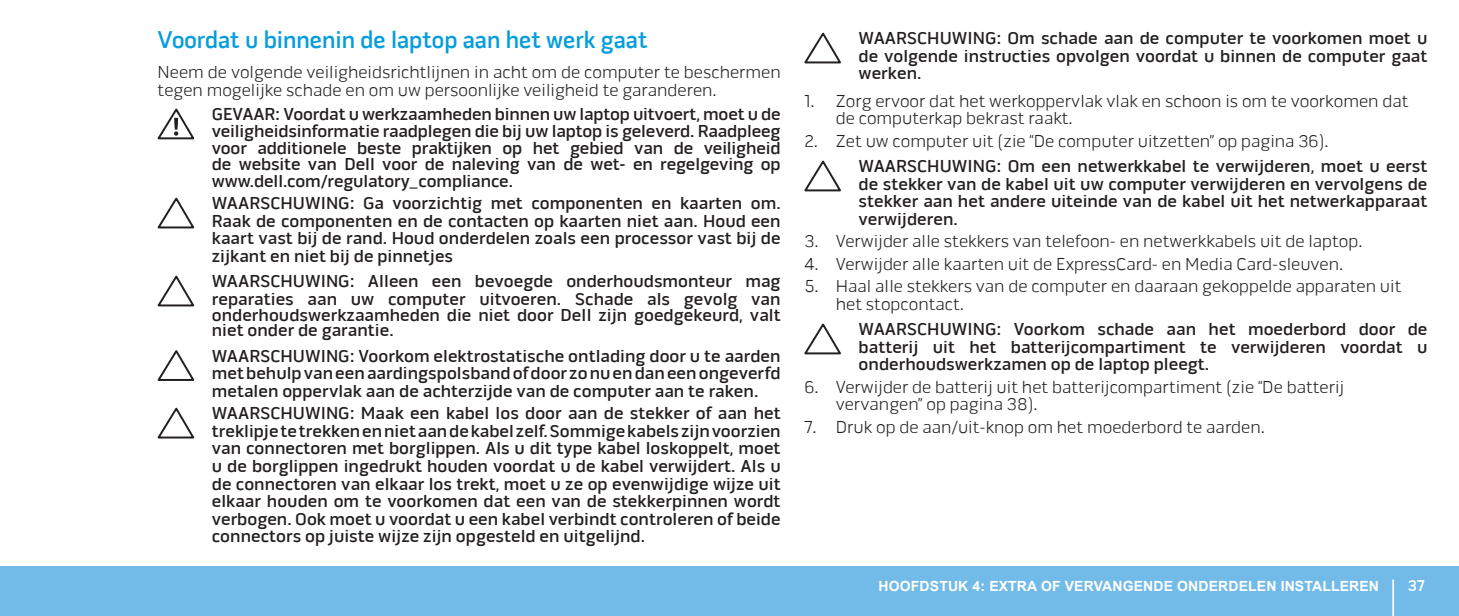
<style>
.page{position:relative;width:1459px;height:616px;background:#fff}
.page>*{position:absolute;margin:0;border:0;box-sizing:border-box;transform-origin:0 0}
.t1{font:600 24.5px "Pill Gothic 600 mg";color:#069ddc}
.t2{font:500 17.5px/17.5px "Pill Alt 600 mg";color:#231f20;text-align:justify}
.t3{font:300 17.5px/17.5px "Pill Alt 600 mg";color:#231f20}
.t4{font:500 15.75px "Pill Alt 600 mg";color:#fff}
.t5{font:700 14px "Arial";letter-spacing:.01em;color:#fff}
</style>
<div class="page">
<div style="left:0;top:566px;width:1458px;height:49px;background:#72bbe8"></div>
<hr style="left:1392px;top:579px;width:2px;height:36px;background:#fff">
<svg style="left:804px;top:33px;width:37px;height:30px"></svg>
<svg style="left:804px;top:160px;width:37px;height:31px"></svg>
<svg style="left:804px;top:323px;width:37px;height:31px"></svg>
<svg style="left:158px;top:108px;width:36px;height:31px"></svg>
<svg style="left:158px;top:197px;width:36px;height:31px"></svg>
<svg style="left:158px;top:275px;width:36px;height:31px"></svg>
<svg style="left:158px;top:350px;width:36px;height:30px"></svg>
<svg style="left:158px;top:407px;width:36px;height:31px"></svg>
<h1 class="t1" style="left:158px;top:25px;width:491px">Voordat u binnenin de laptop aan het werk gaat</h1>
<p class="t3" style="left:158px;top:63px;width:624px">Neem de volgende veiligheidsrichtlijnen in acht om de computer te beschermen tegen mogelijke schade en om uw persoonlijke veiligheid te garanderen.</p>
<p class="t2" style="left:212px;top:106px;width:570px;line-height:16.6px">GEVAAR: Voordat u werkzaamheden binnen uw laptop uitvoert, moet u de veiligheidsinformatie raadplegen die bij uw laptop is geleverd. Raadpleeg voor additionele beste praktijken op het gebied van de veiligheid de website van Dell voor de naleving van de wet- en regelgeving op www.dell.com/regulatory_compliance.</p>
<p class="t2" style="left:212px;top:195px;width:570px">WAARSCHUWING: Ga voorzichtig met componenten en kaarten om.<br>Raak de componenten en de contacten op kaarten niet aan. Houd een kaart vast bij de rand. Houd onderdelen zoals een processor vast bij de zijkant en niet bij de pinnetjes</p>
<p class="t2" style="left:212px;top:272px;width:570px">WAARSCHUWING: Alleen een bevoegde onderhoudsmonteur mag reparaties aan uw computer uitvoeren. Schade als gevolg van</p>
<p class="t2" style="left:212px;top:307px;width:570px;line-height:15.8px">onderhoudswerkzaamheden die niet door Dell zijn goedgekeurd, valt niet onder de garantie.</p>
<p class="t2" style="left:212px;top:347px;width:570px">WAARSCHUWING: Voorkom elektrostatische ontlading door u te aarden met behulp van een aardingspolsband of door zo nu en dan een ongeverfd metalen oppervlak aan de achterzijde van de computer aan te raken.</p>
<p class="t2" style="left:212px;top:404px;width:570px">WAARSCHUWING: Maak een kabel los door aan de stekker of aan het treklipje te trekken en niet aan de kabel zelf. Sommige kabels zijn voorzien van connectoren met borglippen. Als u dit type kabel loskoppelt, moet u de borglippen ingedrukt houden voordat u de kabel verwijdert. Als u de connectoren van elkaar los trekt, moet u ze op evenwijdige wijze uit elkaar houden om te voorkomen dat een van de stekkerpinnen wordt verbogen. Ook moet u voordat u een kabel verbindt controleren of beide connectors op juiste wijze zijn opgesteld en uitgelijnd.</p>
<p class="t2" style="left:858px;top:30px;width:570px">WAARSCHUWING: Om schade aan de computer te voorkomen moet u de volgende instructies opvolgen voordat u binnen de computer gaat werken.</p>
<p class="t3" style="left:836px;top:92px;width:574px;text-indent:-32px">1. Zorg ervoor dat het werkoppervlak vlak en schoon is om te voorkomen dat de computerkap bekrast raakt.</p>
<p class="t3" style="left:804px;top:132px;width:526px">2. Zet uw computer uit (zie “De computer uitzetten” op pagina 36).</p>
<p class="t2" style="left:858px;top:158px;width:570px">WAARSCHUWING: Om een netwerkkabel te verwijderen, moet u eerst de stekker van de kabel uit uw computer verwijderen en vervolgens de stekker aan het andere uiteinde van de kabel uit het netwerkapparaat verwijderen.</p>
<p class="t3" style="left:804px;top:232px;width:560px">3. Verwijder alle stekkers van telefoon- en netwerkkabels uit de laptop.</p>
<p class="t3" style="left:804px;top:255px;width:540px">4. Verwijder alle kaarten uit de ExpressCard- en Media Card-sleuven.</p>
<p class="t3" style="left:836px;top:277px;width:567px;text-indent:-32px">5. Haal alle stekkers van de computer en daaraan gekoppelde apparaten uit het stopcontact.</p>
<p class="t2" style="left:858px;top:320px;width:570px">WAARSCHUWING: Voorkom schade aan het moederbord door de batterij uit het batterijcompartiment te verwijderen voordat u onderhoudswerkzamen op de laptop pleegt.</p>
<p class="t3" style="left:836px;top:378px;width:510px;text-indent:-32px">6. Verwijder de batterij uit het batterijcompartiment (zie “De batterij vervangen” op pagina 38).</p>
<p class="t3" style="left:804px;top:418px;width:462px">7. Druk op de aan/uit-knop om het moederbord te aarden.</p>
<p class="t5" style="left:878px;top:576px;width:502px">HOOFDSTUK 4: EXTRA OF VERVANGENDE ONDERDELEN INSTALLEREN</p>
<p class="t4" style="left:1407px;top:576px;width:18px">37</p>
</div>
